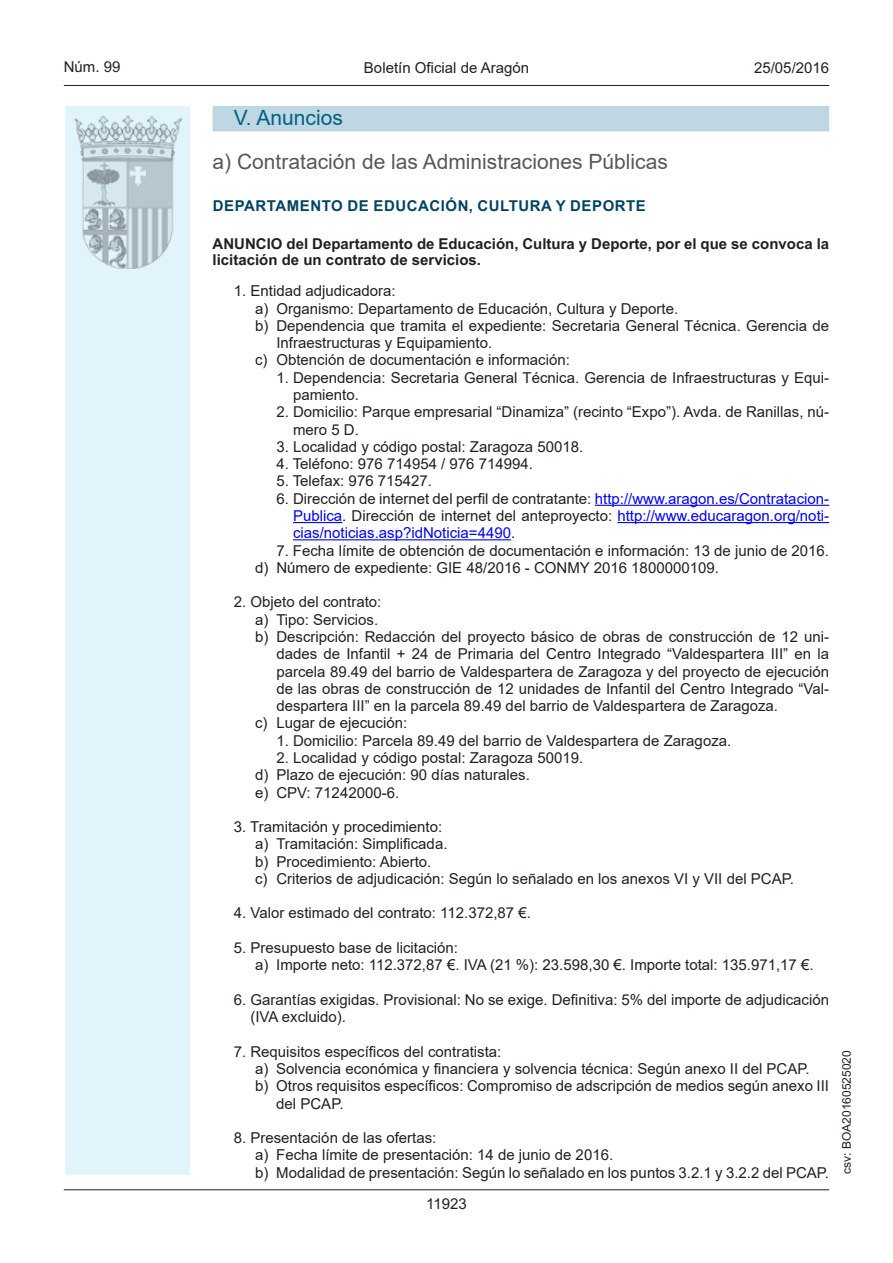
<style>
.page{position:relative;width:893px;height:1263px;background:#fff}
.page>*{position:absolute;margin:0;border:0;box-sizing:border-box;transform-origin:0 0}
.t1{font:21px "Arial";color:#57585a}
.t2{font:21px "Arial";color:#006180}
.t3{font:15px/17.2px "Arial";color:#231f20}
.t4{font:15px/17.2px "Arial";color:#00f;text-align:justify}
.t5{font:700 15px/16.5px "Arial";color:#231f20}
.t6{font:700 15px "Arial";letter-spacing:.035em;color:#004462}
.t7{font:15px "Arial MT2";color:#231f20}
.t8{font:12px "Arial MT2";color:#231f20}
.s1{color:#231f20}
.s2{font-family:"Arial MT2"}
.s3{font-family:"Arial MT2";color:#231f20}
</style>
<div class="page">
<hr style="left:64px;top:85px;width:765px;height:1px;background:#231f20">
<div style="left:64px;top:105px;width:127px;height:1071px;background:#e1f4fc;border:2px solid #fff"></div>
<img style="left:75px;top:115px;width:106px;height:153px">
<hr style="left:64px;top:1189px;width:765px;height:1px;background:#231f20">
<div style="left:213px;top:106px;width:616px;height:25px;background:#bfd6e3"></div>
<hr style="left:595px;top:505px;width:234px;height:1px;background:#00f">
<hr style="left:293px;top:522px;width:49px;height:1px;background:#00f">
<hr style="left:617px;top:522px;width:212px;height:1px;background:#00f">
<hr style="left:293px;top:539px;width:218px;height:1px;background:#00f">
<p class="t7" style="left:64px;top:57px;width:58px">Núm. 99</p>
<p class="t3" style="left:364px;top:59px;width:167px">Boletín Oficial de Aragón</p>
<p class="t7" style="left:754px;top:57px;width:77px">25/05/2016</p>
<h1 class="t2" style="left:234px;top:103px;width:110px">V. Anuncios</h1>
<h1 class="t1" style="left:213px;top:147px;width:457px">a) Contratación de las Administraciones Públicas</h1>
<p class="t6" style="left:213px;top:195px;width:435px">DEPARTAMENTO DE EDUCACIÓN, CULTURA Y DEPORTE</p>
<p class="t5" style="left:213px;top:236px;width:618px">ANUNCIO del Departamento de Educación, Cultura y Deporte, por el que se convoca la licitación de un contrato de servicios.</p>
<p class="t3" style="left:234px;top:282px;width:163px">1. Entidad adjudicadora:</p>
<p class="t3" style="left:255px;top:300px;width:425px">a) Organismo: Departamento de Educación, Cultura y Deporte.</p>
<p class="t3" style="left:255px;top:317px;width:576px">b) Dependencia que tramita el expediente: Secretaria General Técnica. Gerencia de</p>
<p class="t3" style="left:276px;top:334px;width:217px">Infraestructuras y Equipamiento.</p>
<p class="t3" style="left:255px;top:351px;width:316px">c) Obtención de documentación e información:</p>
<p class="t3" style="left:293px;top:369px;width:538px;text-indent:-17px">1. Dependencia: Secretaria General Técnica. Gerencia de Infraestructuras y Equi&shy;pamiento.</p>
<p class="t3" style="left:293px;top:403px;width:538px;text-indent:-17px">2. Domicilio: Parque empresarial “Dinamiza” (recinto “Expo”). Avda. de Ranillas, nú&shy;mero 5 D.</p>
<p class="t3" style="left:276px;top:438px;width:308px">3. Localidad y código postal: Zaragoza 50018.</p>
<p class="t3" style="left:276px;top:455px;width:258px">4. Teléfono: 976 714954 / 976 714994.</p>
<p class="t3" style="left:276px;top:472px;width:157px">5. Telefax: 976 715427.</p>
<p class="t4" style="left:293px;top:490px;width:538px;text-indent:-17px"><span class="s1">6. Dirección de internet del perfil de contratante:</span> http://www.aragon.es/Contratacion<span class="s2">-</span>Publica<span class="s1">. Dirección de internet del anteproyecto:</span> http://www.educaragon.org/noti&shy;cias/noticias.asp?idNoticia=4490<span class="s3">.</span></p>
<p class="t3" style="left:255px;top:542px;width:575px;text-indent:21px">7. Fecha límite de obtención de documentación e información: 13 de junio de 2016. d) Número de expediente: GIE 48/2016 - CONMY 2016 1800000109.</p>
<p class="t3" style="left:234px;top:593px;width:149px">2. Objeto del contrato:</p>
<p class="t3" style="left:255px;top:611px;width:125px">a) Tipo: Servicios.</p>
<p class="t3" style="left:255px;top:628px;width:575px">b) Descripción: Redacción del proyecto básico de obras de construcción de 12 uni<span class="s2">-</span></p>
<p class="t3" style="left:276px;top:645px;width:554px">dades de Infantil + 24 de Primaria del Centro Integrado “Valdespartera III” en la</p>
<p class="t3" style="left:276px;top:662px;width:554px">parcela 89.49 del barrio de Valdespartera de Zaragoza y del proyecto de ejecución</p>
<p class="t3" style="left:276px;top:680px;width:554px">de las obras de construcción de 12 unidades de Infantil del Centro Integrado “Val<span class="s2">-</span></p>
<p class="t3" style="left:276px;top:697px;width:503px">despartera III” en la parcela 89.49 del barrio de Valdespartera de Zaragoza.</p>
<p class="t3" style="left:255px;top:714px;width:154px">c) Lugar de ejecución:</p>
<p class="t3" style="left:276px;top:732px;width:456px">1. Domicilio: Parcela 89.49 del barrio de Valdespartera de Zaragoza.</p>
<p class="t3" style="left:255px;top:749px;width:330px;text-indent:21px">2. Localidad y código postal: Zaragoza 50019. d) Plazo de ejecución: 90 días naturales.<br>e) CPV: 71242000-6.</p>
<p class="t3" style="left:255px;top:818px;width:540px;text-indent:-21px">3. Tramitación y procedimiento:<br>a) Tramitación: Simplificada.<br>b) Procedimiento: Abierto.<br>c) Criterios de adjudicación: Según lo señalado en los anexos VI y VII del PCAP.</p>
<p class="t3" style="left:234px;top:904px;width:299px">4. Valor estimado del contrato: 112.372,87 €.</p>
<p class="t3" style="left:255px;top:939px;width:560px;text-indent:-21px">5. Presupuesto base de licitación:<br>a) Importe neto: 112.372,87 €. IVA (21 %): 23.598,30 €. Importe total: 135.971,17 €.</p>
<p class="t3" style="left:250px;top:991px;width:580px;text-indent:-17px">6. Garantías exigidas. Provisional: No se exige. Definitiva: 5% del importe de adjudicación (IVA excluido).</p>
<p class="t3" style="left:234px;top:1043px;width:269px">7. Requisitos específicos del contratista:</p>
<p class="t3" style="left:255px;top:1060px;width:556px">a) Solvencia económica y financiera y solvencia técnica: Según anexo II del PCAP.</p>
<p class="t3" style="left:255px;top:1077px;width:576px">b) Otros requisitos específicos: Compromiso de adscripción de medios según anexo III</p>
<p class="t3" style="left:276px;top:1094px;width:69px">del PCAP.</p>
<p class="t3" style="left:255px;top:1129px;width:576px;text-indent:-21px">8. Presentación de las ofertas:<br>a) Fecha límite de presentación: 14 de junio de 2016.<br>b) Modalidad de presentación: Según lo señalado en los puntos 3.2.1 y 3.2.2 del PCAP.</p>
<p class="t7" style="left:426px;top:1193px;width:42px">11923</p>
<p class="t8" style="left:838px;top:1174px;width:125px;rotate:-90deg">csv: BOA20160525020</p>
</div>
